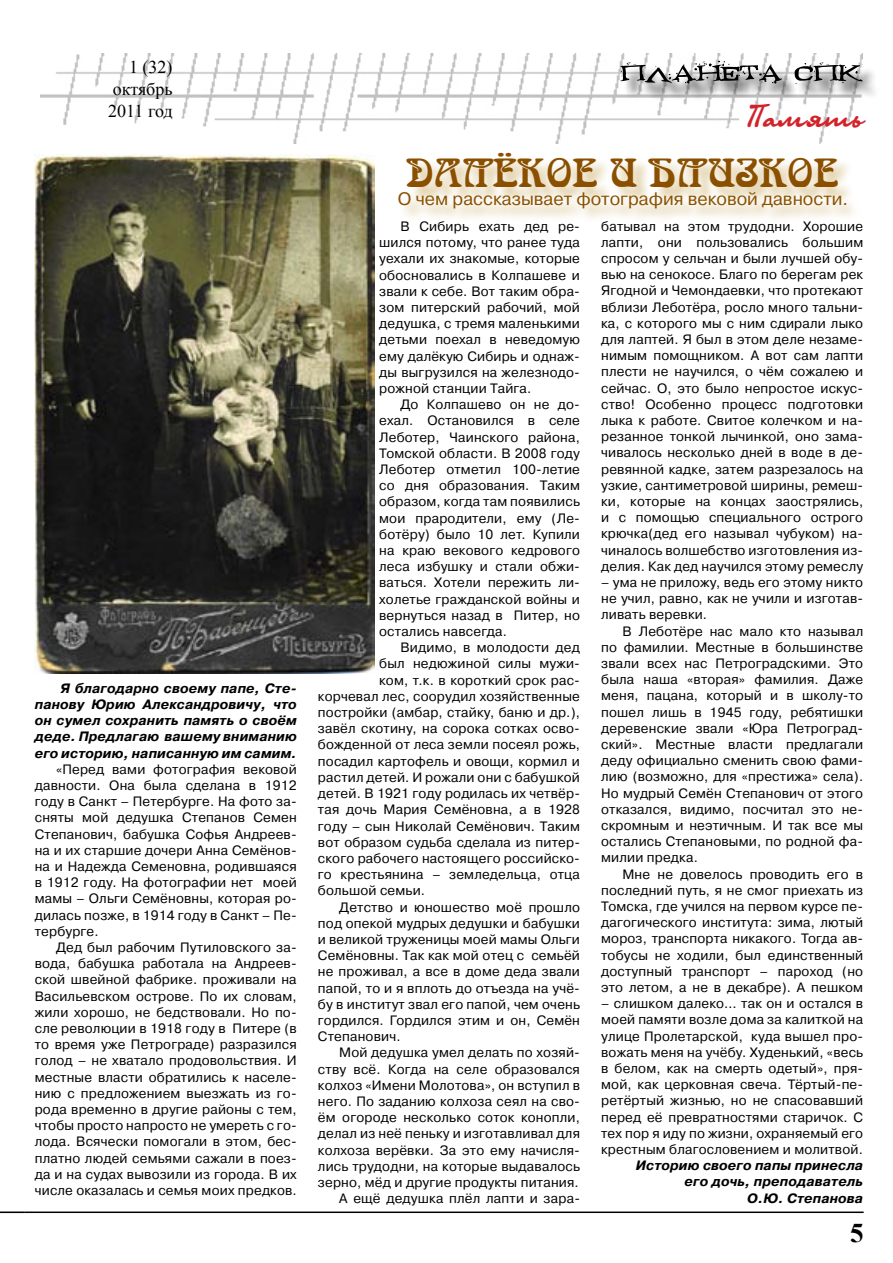
<style>
.page{position:relative;width:893px;height:1263px;background:#fff}
.page>*{position:absolute;margin:0;border:0;box-sizing:border-box;transform-origin:0 0}
.t1{font:500 40.5px "Skazka For Serge";color:#8a5000}
.t2{font:36px "Olga CTT";color:#d2232a}
.t3{font:700 27px "Times New Roman";color:#000}
.t4{font:18px "Pragmatica WINC";color:#8a5000}
.t5{font:18px/21.6px "Times New Roman";color:#000;text-align:justify}
.t6{font:13.5px/16.2px "Pragmatica WINC";letter-spacing:.015em;color:#000;text-align:justify}
.t7{font:italic 700 13.5px/16.2px "Pragmatica WINC";letter-spacing:.015em;color:#000;text-align:justify}
</style>
<div class="page">
<img style="left:40px;top:53px;width:823px;height:91px">
<div style="left:623px;top:63px;width:258px;height:39px;background:#000;opacity:.75"></div>
<svg style="left:620px;top:61px;width:243px;height:23px"></svg>
<hr style="left:0;top:1211px;width:24px;height:2px;background:#000">
<hr style="left:24px;top:1211px;width:840px;height:2px;background:#000">
<div style="left:400px;top:154px;width:462px;height:70px;background:#d2b87b;opacity:.75"></div>
<img style="left:35px;top:154px;width:340px;height:519px">
<h3 class="t5" style="left:108px;top:56px;width:66px;text-indent:21px">1 (32) октябрь 2011 год</h3>
<p class="t7" style="left:35px;top:680px;width:264px;text-indent:26px">Я благодарно своему папе, Сте&shy;панову Юрию Александровичу, что он сумел сохранить память о своём деде. Предлагаю вашему вниманию его историю, написанную им самим.</p>
<p class="t6" style="left:35px;top:761px;width:264px;text-indent:21px">«Перед вами фотография вековой давности. Она была сделана в 1912 году в Санкт – Петербурге. На фото за&shy;сняты мой дедушка Степанов Семен Степанович, бабушка Софья Андреев&shy;на и их старшие дочери Анна Семёнов&shy;на и Надежда Семеновна, родившаяся в 1912 году. На фотографии нет моей мамы – Ольги Семёновны, которая ро&shy;дилась позже, в 1914 году в Санкт – Пе&shy;тербурге.</p>
<p class="t6" style="left:35px;top:939px;width:264px;text-indent:21px">Дед был рабочим Путиловского за&shy;вода, бабушка работала на Андреев&shy;ской швейной фабрике. проживали на Васильевском острове. По их словам, жили хорошо, не бедствовали. Но по&shy;сле революции в 1918 году в Питере (в то время уже Петрограде) разразился голод – не хватало продовольствия. И местные власти обратились к населе&shy;нию с предложением выезжать из го&shy;рода временно в другие районы с тем, чтобы просто напросто не умереть с го&shy;лода. Всячески помогали в этом, бес&shy;платно людей семьями сажали в поез&shy;да и на судах вывозили из города. В их числе оказалась и семья моих предков.</p>
<h2 class="t2" style="left:746px;top:91px;width:119px">Память</h2>
<h1 class="t1" style="left:407px;top:152px;width:433px">ДАЛЁКОЕ И БЛИЗКОЕ</h1>
<h3 class="t4" style="left:398px;top:189px;width:452px">О чем рассказывает фотография вековой давности.</h3>
<p class="t6" style="left:379px;top:218px;width:202px;text-indent:21px">В Сибирь ехать дед ре&shy;шился потому, что ранее туда уехали их знакомые, которые обосновались в Колпашеве и звали к себе. Вот таким обра&shy;зом питерский рабочий, мой дедушка, с тремя маленькими детьми поехал в неведомую ему далёкую Сибирь и однаж&shy;ды выгрузился на железнодо&shy;рожной станции Тайга.</p>
<p class="t6" style="left:379px;top:397px;width:202px;text-indent:21px">До Колпашево он не до&shy;ехал. Остановился в селе Леботер, Чаинского района, Томской области. В 2008 году Леботер отметил 100-летие со дня образования. Таким образом, когда там появились мои прародители, ему (Ле&shy;ботёру) было 10 лет. Купили на краю векового кедрового леса избушку и стали обжи&shy;ваться. Хотели пережить ли&shy;холетье гражданской войны и вернуться назад в Питер, но остались навсегда.</p>
<p class="t6" style="left:400px;top:640px;width:181px">Видимо, в молодости дед</p>
<p class="t6" style="left:379px;top:656px;width:202px">был недюжиной силы мужи-</p>
<p class="t6" style="left:379px;top:672px;width:202px">ком, т.к. в короткий срок рас-</p>
<p class="t6" style="left:318px;top:688px;width:263px">корчевал лес, соорудил хозяйственные</p>
<p class="t6" style="left:318px;top:704px;width:263px">постройки (амбар, стайку, баню и др.),</p>
<p class="t6" style="left:318px;top:721px;width:264px">завёл скотину, на сорока сотках осво-</p>
<p class="t6" style="left:318px;top:737px;width:264px">божденной от леса земли посеял рожь,</p>
<p class="t6" style="left:318px;top:753px;width:264px">посадил картофель и овощи, кормил и</p>
<p class="t6" style="left:318px;top:769px;width:263px">растил детей. И рожали они с бабушкой</p>
<p class="t6" style="left:318px;top:785px;width:264px">детей. В 1921 году родилась их четвёр-</p>
<p class="t6" style="left:318px;top:802px;width:263px">тая дочь Мария Семёновна, а в 1928</p>
<p class="t6" style="left:318px;top:818px;width:263px">году – сын Николай Семёнович. Таким</p>
<p class="t6" style="left:318px;top:834px;width:264px">вот образом судьба сделала из питер-</p>
<p class="t6" style="left:318px;top:850px;width:264px">ского рабочего настоящего российско-</p>
<p class="t6" style="left:318px;top:866px;width:263px">го крестьянина – земледельца, отца</p>
<p class="t6" style="left:318px;top:883px;width:109px">большой семьи.</p>
<p class="t6" style="left:339px;top:899px;width:242px">Детство и юношество моё прошло</p>
<p class="t6" style="left:318px;top:915px;width:263px">под опекой мудрых дедушки и бабушки</p>
<p class="t6" style="left:318px;top:931px;width:263px">и великой труженицы моей мамы Ольги</p>
<p class="t6" style="left:318px;top:947px;width:263px">Семёновны. Так как мой отец с семьёй</p>
<p class="t6" style="left:318px;top:964px;width:263px">не проживал, а все в доме деда звали</p>
<p class="t6" style="left:318px;top:980px;width:264px">папой, то и я вплоть до отъезда на учё-</p>
<p class="t6" style="left:318px;top:996px;width:264px">бу в институт звал его папой, чем очень</p>
<p class="t6" style="left:318px;top:1012px;width:264px">гордился. Гордился этим и он, Семён</p>
<p class="t6" style="left:318px;top:1028px;width:84px">Степанович.</p>
<p class="t6" style="left:339px;top:1045px;width:242px">Мой дедушка умел делать по хозяй-</p>
<p class="t6" style="left:318px;top:1061px;width:263px">ству всё. Когда на селе образовался</p>
<p class="t6" style="left:318px;top:1077px;width:264px">колхоз «Имени Молотова», он вступил в</p>
<p class="t6" style="left:318px;top:1093px;width:263px">него. По заданию колхоза сеял на сво-</p>
<p class="t6" style="left:318px;top:1109px;width:263px">ём огороде несколько соток конопли,</p>
<p class="t6" style="left:318px;top:1126px;width:264px">делал из неё пеньку и изготавливал для</p>
<p class="t6" style="left:318px;top:1142px;width:264px">колхоза верёвки. За это ему начисля-</p>
<p class="t6" style="left:318px;top:1158px;width:263px">лись трудодни, на которые выдавалось</p>
<p class="t6" style="left:318px;top:1174px;width:262px">зерно, мёд и другие продукты питания.</p>
<p class="t6" style="left:339px;top:1190px;width:242px">А ещё дедушка плёл лапти и зара-</p>
<p class="t6" style="left:601px;top:218px;width:264px">батывал на этом трудодни. Хорошие лапти, они пользовались большим спросом у сельчан и были лучшей обу&shy;вью на сенокосе. Благо по берегам рек Ягодной и Чемондаевки, что протекают вблизи Леботёра, росло много тальни&shy;ка, с которого мы с ним сдирали лыко для лаптей. Я был в этом деле незаме&shy;нимым помощником. А вот сам лапти плести не научился, о чём сожалею и сейчас. О, это было непростое искус&shy;ство! Особенно процесс подготовки лыка к работе. Свитое колечком и на&shy;резанное тонкой лычинкой, оно зама&shy;чивалось несколько дней в воде в де&shy;ревянной кадке, затем разрезалось на узкие, сантиметровой ширины, ремеш&shy;ки, которые на концах заострялись, и с помощью специального острого крючка(дед его называл чубуком) на&shy;чиналось волшебство изготовления из&shy;делия. Как дед научился этому ремеслу</p>
<p class="t6" style="left:601px;top:574px;width:263px">– ума не приложу, ведь его этому никто не учил, равно, как не учили и изготав&shy;ливать веревки.</p>
<p class="t6" style="left:601px;top:623px;width:264px;text-indent:21px">В Леботёре нас мало кто называл по фамилии. Местные в большинстве звали всех нас Петроградскими. Это была наша «вторая» фамилия. Даже меня, пацана, который и в школу-то пошел лишь в 1945 году, ребятишки деревенские звали «Юра Петроград&shy;ский». Местные власти предлагали деду официально сменить свою фами&shy;лию (возможно, для «престижа» села).<br>Но мудрый Семён Степанович от этого отказался, видимо, посчитал это не&shy;скромным и неэтичным. И так все мы остались Степановыми, по родной фа&shy;милии предка.</p>
<p class="t6" style="left:601px;top:866px;width:263px;text-indent:21px">Мне не довелось проводить его в последний путь, я не смог приехать из Томска, где учился на первом курсе пе&shy;дагогического института: зима, лютый мороз, транспорта никакого. Тогда ав&shy;тобусы не ходили, был единственный доступный транспорт – пароход (но это летом, а не в декабре). А пешком</p>
<p class="t6" style="left:601px;top:995px;width:264px">– слишком далеко… так он и остался в моей памяти возле дома за калиткой на улице Пролетарской, куда вышел про&shy;вожать меня на учёбу. Худенький, «весь в белом, как на смерть одетый», пря&shy;мой, как церковная свеча. Тёртый-пе&shy;ретёртый жизнью, но не спасовавший перед её превратностями старичок. С тех пор я иду по жизни, охраняемый его крестным благословением и молитвой.</p>
<p class="t7" style="left:636px;top:1157px;width:229px;text-align:right">Историю своего папы принесла его дочь, преподаватель<br>О.Ю. Степанова</p>
<h3 class="t3" style="left:850px;top:1214px;width:15px">5</h3>
</div>
